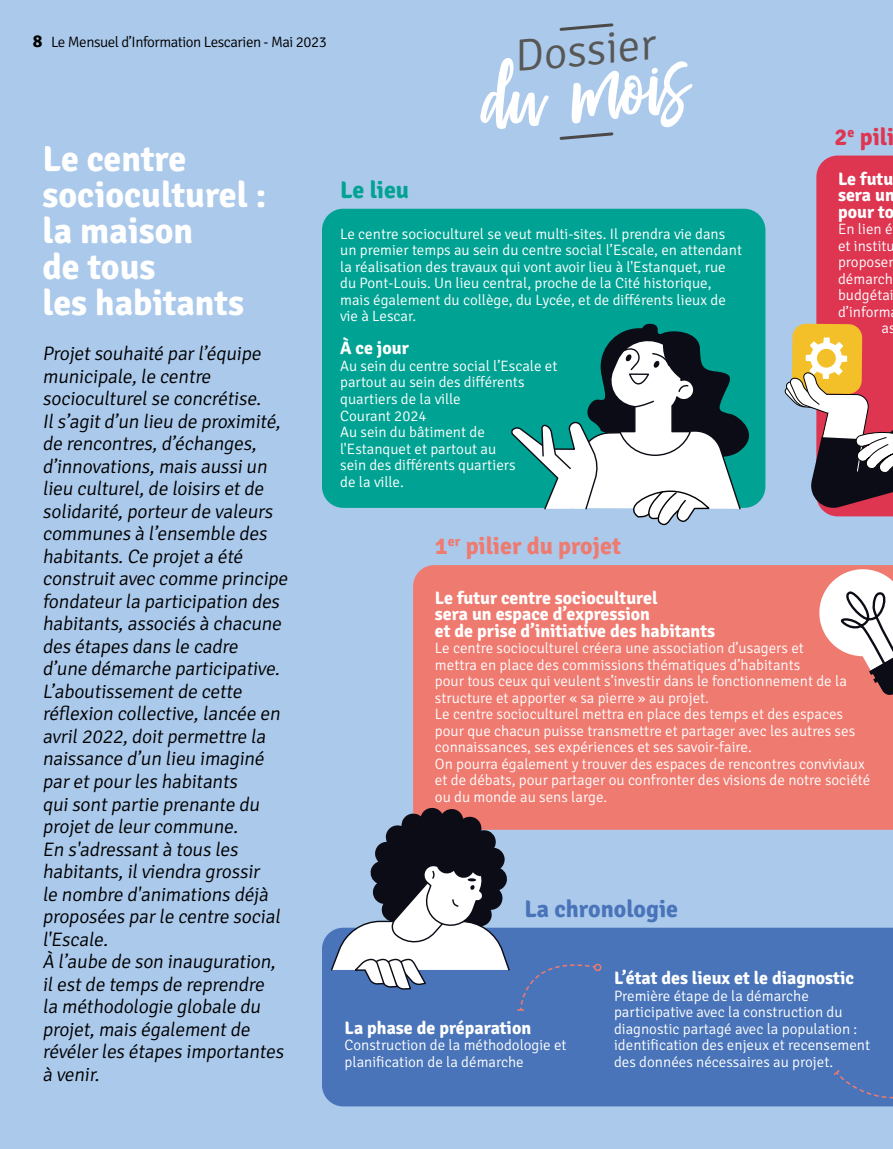
<style>
.page{position:relative;width:893px;height:1149px;background:#fff}
.page>*{position:absolute;margin:0;border:0;box-sizing:border-box;transform-origin:0 0}
.t1{font:75px "Passengers Script";color:#fff}
.t2{font:300 45px "Signika";color:#575756}
.t3{font:700 36px/36px "Signika";color:#fff}
.t4{font:700 24px "Signika";color:#ef7a70}
.t5{font:700 24px "Signika";color:#4974b9}
.t6{font:700 24px "Signika";letter-spacing:-.005em;color:#00a393}
.t7{font:700 24px "Signika";color:#de3551}
.t8{font:300 19.5px/22.5px "Signika";color:#000}
.t9{font:700 18px/16.5px "Signika";color:#fff}
.t10{font:300 15px/16.5px "Signika";color:#fff}
.t11{font:300 15px "Signika";letter-spacing:-.03em;color:#000}
.s1{font-weight:700;font-size:18px}
</style>
<div class="page">
<div style="left:0;top:0;width:893px;height:1148px;background:#abc9eb"></div>
<div style="left:322px;top:209px;width:443px;height:298px;background:#00a393;border-radius:21px"></div>
<div style="left:322px;top:927px;width:571px;height:179px;background:#4974b9"></div>
<svg style="left:559px;top:132px;width:55px;height:8px"></svg>
<svg style="left:559px;top:23px;width:55px;height:8px"></svg>
<div style="left:413px;top:565px;width:480px;height:264px;background:#ef7a70"></div>
<div style="left:517px;top:963px;width:79px;height:48px;background:#4974b9"></div>
<div style="left:594px;top:963px;width:7px;height:7px;border:2px solid #ef7a70;border-radius:50%"></div>
<div style="left:832px;top:1067px;width:61px;height:31px;background:#4974b9"></div>
<svg style="left:510px;top:323px;width:243px;height:203px"></svg>
<svg style="left:784px;top:155px;width:109px;height:361px"></svg>
<svg style="left:813px;top:565px;width:80px;height:131px;background:#deaeab"></svg>
<svg style="left:330px;top:807px;width:180px;height:183px"></svg>
<p class="t11" style="left:33px;top:31px;width:296px"><span class="s1">8</span> Le Mensuel d’Information Lescarien - Mai 2023</p>
<h3 class="t3" style="left:43px;top:138px;width:225px">Le centre socioculturel : la maison<br>de tous<br>les habitants</h3>
<p class="t8" style="left:42px;top:341px;width:250px">Projetsouhaité parl’équipe municipale,le centre socioculturelse concrétise.<br>Ils’agitd’un lieu de proximité, de rencontres,d’échanges, d’innovations,mais aussiun lieu culturel,de loisirs etde solidarité,porteurde valeurs communes à l’ensemble des habitants.Ce projeta été construitavec comme principe fondateurla participation des habitants,associés à chacune des étapes dans le cadre d’une démarche participative.<br>L’aboutissementde cette réflexion collective,lancée en avril2022,doitpermettre la naissance d’un lieu imaginé paretpourles habitants quisontpartie prenante du projetde leurcommune.<br>En s'adressantà tous les habitants,ilviendra grossir<br>le nombre d'animations déjà proposées parle centre social l'Escale.<br>À l’aube de son inauguration, ilestde temps de reprendre la méthodologie globale du projet,mais égalementde révélerles étapes importantes à venir.</p>
<h3 class="t6" style="left:340px;top:173px;width:70px">Le lieu</h3>
<h2 class="t2" style="left:511px;top:24px;width:143px;rotate:-5deg">Dossier</h2>
<h1 class="t1" style="left:477px;top:53px;width:208px;rotate:-5deg">du mois</h1>
<p class="t10" style="left:340px;top:224px;width:403px">Le centre socioculturel se veut multi-sites. Il prendra vie dans un premier temps au sein du centre social l’Escale, en attendant la réalisation des travaux qui vont avoir lieu à l'Estanquet, rue du Pont-Louis. Un lieu central, proche de la Cité historique, mais également du collège, du Lycée, et de différents lieux de vie à Lescar.</p>
<p class="t9" style="left:340px;top:339px;width:70px">À ce jour</p>
<p class="t10" style="left:340px;top:356px;width:219px">Au sein du centre social l’Escale et partout au sein des différents quartiers de la ville<br>Courant 2024<br>Au sein du bâtiment de l'Estanquet et partout au<br>sein des différents quartiers<br>de la ville.</p>
<h3 class="t4" style="left:435px;top:529px;width:188px">1<sup>er</sup> pilier du projet</h3>
<h3 class="t7" style="left:834px;top:119px;width:61px">2<sup>e</sup> pili</h3>
<p class="t9" style="left:838px;top:169px;width:58px;text-align:justify">Le futu sera un pour to</p>
<p class="t10" style="left:838px;top:220px;width:56px">En lien é</p>
<p class="t10" style="left:838px;top:236px;width:58px">et institu</p>
<p class="t10" style="left:838px;top:253px;width:57px">proposer</p>
<p class="t10" style="left:838px;top:269px;width:56px">démarch</p>
<p class="t10" style="left:838px;top:286px;width:57px">budgétai</p>
<p class="t10" style="left:838px;top:302px;width:54px">d’inform</p>
<p class="t10" style="left:881px;top:319px;width:16px">as</p>
<p class="t9" style="left:435px;top:588px;width:282px">Le futur centre socioculturel<br>sera un espace d’expression<br>et de prise d’initiative des habitants</p>
<p class="t10" style="left:435px;top:638px;width:437px">Le centre socioculturel créera une association d’usagers et<br>mettra en place des commissions thématiques d’habitants<br>pour tous ceux qui veulent s’investir dans le fonctionnement de la structure et apporter « sa pierre » au projet.<br>Le centre socioculturel mettra en place des temps et des espaces pour que chacun puisse transmettre et partager avec les autres ses connaissances, ses expériences et ses savoir-faire.<br>On pourra également y trouver des espaces de rencontres conviviaux et de débats, pour partager ou confronter des visions de notre société ou du monde au sens large.</p>
<h3 class="t5" style="left:524px;top:891px;width:155px">La chronologie</h3>
<p class="t9" style="left:345px;top:1017px;width:188px">La phase de préparation</p>
<p class="t10" style="left:345px;top:1035px;width:224px">Construction de la méthodologie et planification de la démarche</p>
<p class="t9" style="left:614px;top:968px;width:241px">L’état des lieux et le diagnostic</p>
<p class="t10" style="left:614px;top:986px;width:258px">Première étape de la démarche participative avec la construction du diagnostic partagé avec la population : identification des enjeux et recensement des données nécessaires au projet.</p>
</div>
